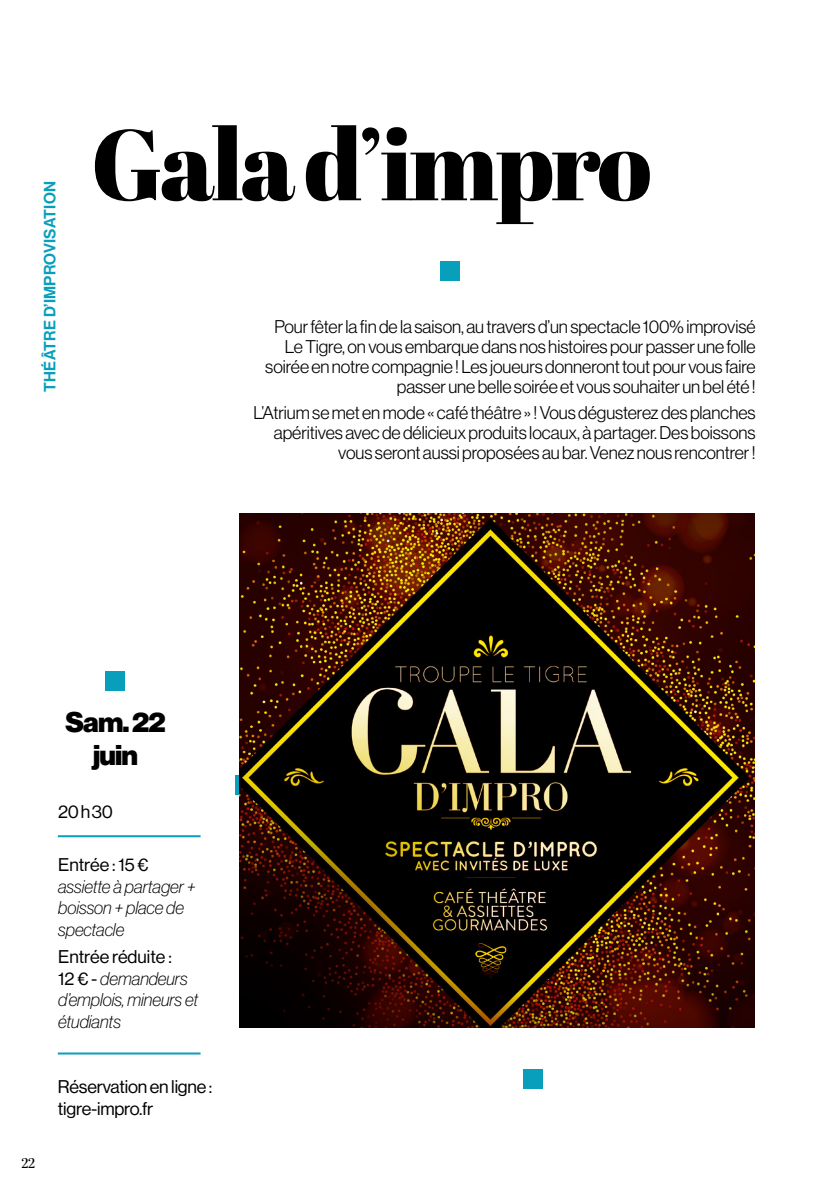
<style>
.page{position:relative;width:840px;height:1191px;background:#fff}
.page>*{position:absolute;margin:0;border:0;box-sizing:border-box;transform-origin:0 0}
.t1{font:100px "Abril Fatface";letter-spacing:-.03em;color:#000}
.t2{font:28px/33.6px "N Haas Grotesk DS Pro 95 Blk";letter-spacing:-.03em;color:#000;text-align:center}
.t3{font:18px/20px "N Haas Grotesk DS Pro 45 Lt";letter-spacing:-.005em;color:#000;text-align:right}
.t4{font:18px/21.6px "N Haas Grotesk DS Pro 36 X Lt It";color:#000}
.t5{font:18px/21.6px "N Haas Grotesk DS Pro 55 Rg";letter-spacing:-.01em;color:#000}
.t6{font:16px "N Haas Grotesk DS Pro 65 Md";letter-spacing:.015em;color:#079fbc}
.t7{font:14px "Abril Display";color:#000}
.s1{font-family:"N Haas Grotesk DS Pro 55 Rg"}
</style>
<div class="page">
<svg style="left:235px;top:775px;width:5px;height:20px"></svg>
<div style="left:439px;top:261px;width:20px;height:20px;background:#079fbc"></div>
<img style="left:240px;top:513px;width:514px;height:515px">
<div style="left:105px;top:671px;width:20px;height:20px;background:#079fbc"></div>
<hr style="left:58px;top:835px;width:142px;height:2px;background:#079fbc">
<hr style="left:58px;top:1052px;width:142px;height:2px;background:#079fbc">
<div style="left:522px;top:1069px;width:20px;height:20px;background:#079fbc"></div>
<p class="t6" style="left:41px;top:392px;width:212px;rotate:-90deg">THÉÂTRE D’IMPROVISATION</p>
<h1 class="t1" style="left:91px;top:94px;width:562px">Gala d’impro</h1>
<p class="t3" style="left:265px;top:317px;width:491px">Pour fêter la fin de la saison, au travers d’un spectacle 100% improvisé Le Tigre, on vous embarque dans nos histoires pour passer une folle soirée en notre compagnie ! Les joueurs donneront tout pour vous faire passer une belle soirée et vous souhaiter un bel été !</p>
<p class="t3" style="left:253px;top:402px;width:503px">L’Atrium se met en mode « café théâtre » ! Vous dégusterez des planches apéritives avec de délicieux produits locaux, à partager. Des boissons vous seront aussi proposées au bar. Venez nous rencontrer !</p>
<h2 class="t2" style="left:65px;top:705px;width:102px">Sam. 22 juin</h2>
<p class="t5" style="left:58px;top:801px;width:56px">20 h 30</p>
<p class="t5" style="left:58px;top:854px;width:92px">Entrée : 15 €</p>
<p class="t4" style="left:58px;top:875px;width:139px">assiette à partager + boisson + place de spectacle</p>
<p class="t5" style="left:58px;top:946px;width:115px">Entrée réduite :</p>
<p class="t4" style="left:58px;top:967px;width:141px"><span class="s1">12 € -</span> demandeurs d’emplois, mineurs et étudiants</p>
<p class="t7" style="left:22px;top:1153px;width:15px">22</p>
<p class="t5" style="left:58px;top:1076px;width:156px">Réservation en ligne : tigre-impro.fr</p>
</div>
